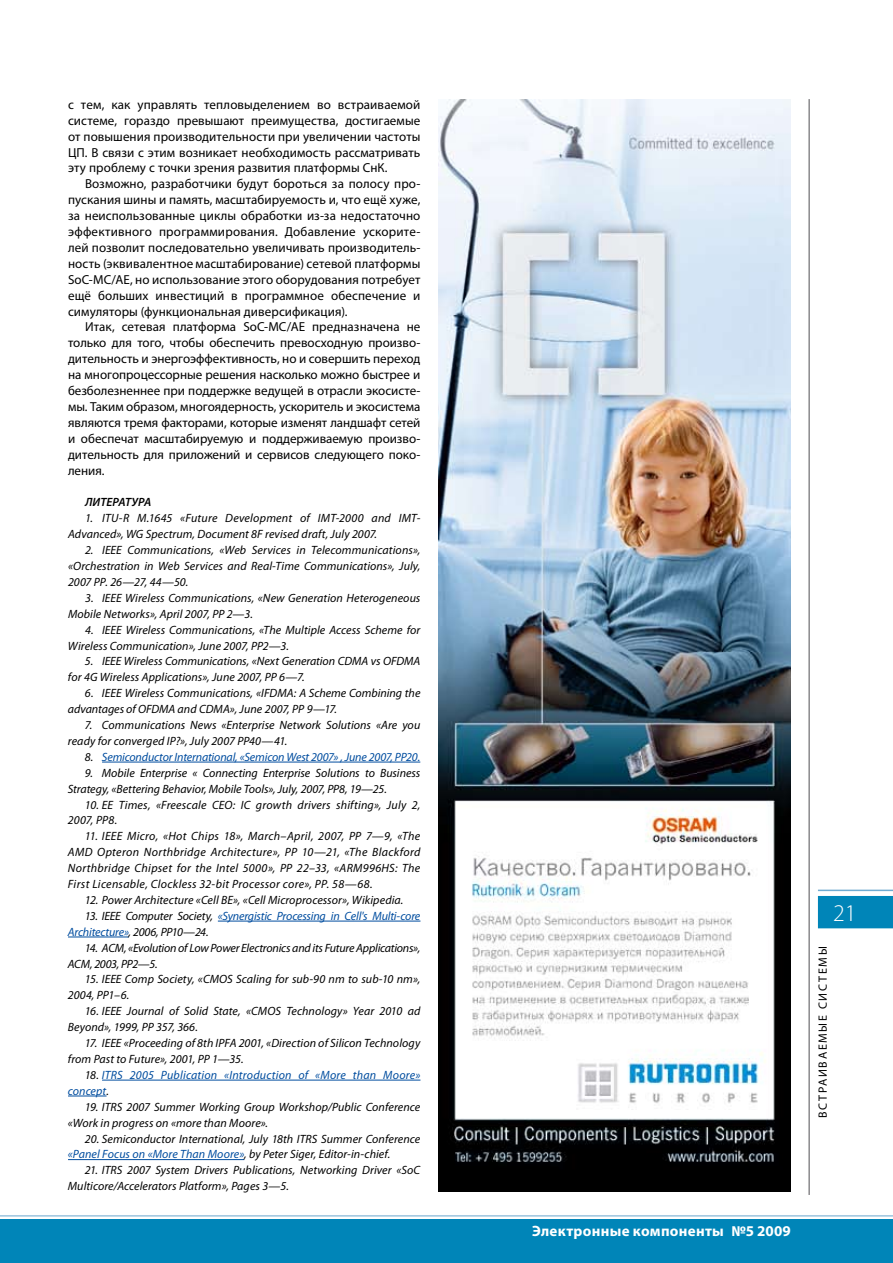
<style>
.page{position:relative;width:893px;height:1263px;background:#fff}
.page>*{position:absolute;margin:0;border:0;box-sizing:border-box;transform-origin:0 0}
.t1{font:300 24px "Myriad Pro";color:#fff}
.t2{font:700 15px "Myriad Pro";letter-spacing:.02em;color:#fff}
.t3{font:13.05px/15.9px "Myriad Pro";letter-spacing:.005em;color:#000;text-align:justify}
.t4{font:italic 12px/15.9px "Myriad Pro";letter-spacing:.005em;color:#000}
.t5{font:italic 12px/15.9px "Myriad Pro";letter-spacing:-.01em;color:#004d9f}
.t6{font:italic 12px/15.9px "Myriad Pro";letter-spacing:-.02em;color:#000}
.t7{font:italic 12px/15.9px "Myriad Pro";letter-spacing:.015em;color:#004d9f}
.t8{font:12px "Myriad Pro";letter-spacing:.14em;color:#000}
.t9{font:italic 600 12px "Myriad Pro";letter-spacing:.01em;color:#000}
.s1{color:#000}
.s2{color:#004d9f}
</style>
<div class="page">
<hr style="left:809px;top:99px;width:1px;height:1096px;background:#504f53">
<div style="left:818px;top:896px;width:75px;height:32px;background:#0085b8"></div>
<hr style="left:818px;top:890px;width:75px;height:1px;background:#70abd1">
<hr style="left:0;top:1215px;width:893px;height:1px;background:#70abd1">
<div style="left:0;top:1220px;width:893px;height:43px;background:#0085b8"></div>
<hr style="left:102px;top:762px;width:318px;height:1px;background:#004d9f">
<hr style="left:218px;top:921px;width:202px;height:1px;background:#004d9f">
<hr style="left:68px;top:937px;width:61px;height:1px;background:#004d9f">
<hr style="left:102px;top:1080px;width:318px;height:1px;background:#004d9f">
<hr style="left:68px;top:1096px;width:39px;height:1px;background:#004d9f">
<hr style="left:68px;top:1159px;width:176px;height:1px;background:#004d9f">
<img style="left:438px;top:99px;width:353px;height:1093px">
<p class="t3" style="left:68px;top:96px;width:354px">с тем, как управлять тепловыделением во встраиваемой системе, гораздо превышают преимущества, достигаемые от повышения производительности при увеличении частоты ЦП . В связи с этим возникает необходимость рассматривать эту проблему с точки зрения развития платформы СнК.</p>
<p class="t3" style="left:68px;top:176px;width:354px;text-indent:17px">Возможно, разработчики будут бороться за полосу про&shy;пускания шины и память, масштабируемость и, что ещё хуже, за неиспользованные циклы обработки из-за недостаточно эффективного программирования. Добавление ускорите&shy;лей позволит последовательно увеличивать производитель&shy;ность (эквивалентное масштабирование) сетевой платформы SoC-MC/AE, но использование этого оборудования потребует ещё больших инвестиций в программное обеспечение и симуляторы (функциональная диверсификация).</p>
<p class="t3" style="left:68px;top:319px;width:354px;text-indent:17px">Итак, сетевая платформа SoC-MC/AE предназначена не только для того, чтобы обеспечить превосходную произво&shy;дительность и энергоэффективность, но и совершить переход на многопроцессорные решения насколько можно быстрее и безболезненнее при поддержке ведущей в отрасли экосисте&shy;мы. Таким образом, многоядерность, ускоритель и экосистема являются тремя факторами, которые изменят ландшафт сетей и обеспечат масштабируемую и поддерживаемую произво&shy;дительность для приложений и сервисов следующего поко&shy;ления.</p>
<p class="t9" style="left:85px;top:495px;width:67px">Литература</p>
<p class="t4" style="left:68px;top:510px;width:354px;text-indent:17px">1. ITU-R M.1645 «Future Development of IMT-2000 and IMT-<br>Advanced», WG Spectrum, Document 8F revised draft, July 2007.</p>
<p class="t4" style="left:68px;top:542px;width:354px;text-align:justify;text-indent:17px">2. IEEE Communications, «Web Services in Telecommunications», «Orchestration in Web Services and Real-Time Communications», July, 2007 PP. 26—27, 44—50.</p>
<p class="t4" style="left:68px;top:590px;width:354px;text-indent:17px">3. IEEE Wireless Communications, «New Generation Heterogeneous<br>Mobile Networks», April 2007, PP 2—3.</p>
<p class="t4" style="left:68px;top:621px;width:354px;text-indent:17px">4. IEEE Wireless Communications, «The Multiple Access Scheme for<br>Wireless Communication», June 2007, PP2—3.</p>
<p class="t4" style="left:68px;top:653px;width:354px;text-indent:17px">5. IEEE Wireless Communications, «Next Generation CDMA vs OFDMA for 4G Wireless Applications», June 2007, PP 6—7.</p>
<p class="t4" style="left:68px;top:685px;width:354px;text-indent:17px">6. IEEE Wireless Communications, «IFDMA: A Scheme Combining the advantages of OFDMA and CDMA», June 2007, PP 9—17.</p>
<p class="t4" style="left:68px;top:717px;width:354px;text-indent:17px">7. Communications News «Enterprise Network Solutions «Are you ready for converged IP?», July 2007 PP40—41.</p>
<p class="t5" style="left:85px;top:749px;width:337px"><span class="s1">8.</span> Semiconductor International, «Semicon West 2007» , June 2007, PP20.</p>
<p class="t4" style="left:68px;top:764px;width:354px;text-indent:17px">9. Mobile Enterprise « Connecting Enterprise Solutions to Business<br>Strategy, «Bettering Behavior, Mobile Tools», July, 2007, PP8, 19—25.</p>
<p class="t4" style="left:68px;top:796px;width:354px;text-indent:17px">10. EE Times, «Freescale CEO: IC growth drivers shifting», July 2,<br>2007, PP8.</p>
<p class="t4" style="left:68px;top:828px;width:354px;text-align:justify;text-indent:17px">11. IEEE Micro, «Hot Chips 18», March–April, 2007, PP 7—9, «The AMD Opteron Northbridge Architecture», PP 10—21, «The Blackford Northbridge Chipset for the Intel 5000», PP 22–33, «ARM996HS: The First Licensable, Clockless 32-bit Processor core», PP. 58—68.</p>
<p class="t4" style="left:85px;top:892px;width:320px">12. Power Architecture «Cell BE», «Cell Microprocessor», Wikipedia.</p>
<p class="t5" style="left:68px;top:908px;width:354px;text-indent:17px"><span class="s1">13. IEEE Computer Society,</span> «Synergistic Processing in Cell's Multi-core<br>Architecture»<span class="s1">, 2006, PP10—24.</span></p>
<p class="t6" style="left:68px;top:939px;width:354px;text-indent:17px">14. ACM, «Evolution of Low Power Electronics and its Future Applications»,<br>ACM, 2003, PP2—5.</p>
<p class="t4" style="left:68px;top:971px;width:354px;text-indent:17px">15. IEEE Comp Society, «CMOS Scaling for sub-90 nm to sub-10 nm»,<br>2004, PP1–6.</p>
<p class="t4" style="left:68px;top:1003px;width:354px;text-indent:17px">16. IEEE Journal of Solid State, «CMOS Technology» Year 2010 ad<br>Beyond», 1999, PP 357, 366.</p>
<p class="t4" style="left:68px;top:1035px;width:354px;text-indent:17px">17. IEEE «Proceeding of 8th IPFA 2001, «Direction of Silicon Technology from Past to Future», 2001, PP 1—35.</p>
<p class="t7" style="left:68px;top:1067px;width:354px;text-indent:17px"><span class="s1">18.</span> ITRS 2005 Publication «Introduction of «More than Moore» concept<span class="s1">.</span></p>
<p class="t4" style="left:68px;top:1098px;width:354px;text-indent:17px">19. ITRS 2007 Summer Working Group Workshop/Public Conference «Work in progress on «more than Moore».</p>
<p class="t4" style="left:68px;top:1130px;width:354px;text-indent:17px">20. Semiconductor International, July 18th ITRS Summer Conference <span class="s2">«Panel Focus on «More Than Moore»</span>, by Peter Siger, Editor-in-chief.</p>
<p class="t4" style="left:68px;top:1162px;width:354px;text-indent:17px">21. ITRS 2007 System Drivers Publications, Networking Driver «SoC<br>Multicore/Accelerators Platform», Pages 3—5.</p>
<h1 class="t1" style="left:833px;top:900px;width:25px">21</h1>
<p class="t8" style="left:815px;top:1118px;width:173px;rotate:-90deg">встраиваемые системы</p>
<p class="t2" style="left:532px;top:1221px;width:260px">электронные компоненты №5 2009</p>
</div>
